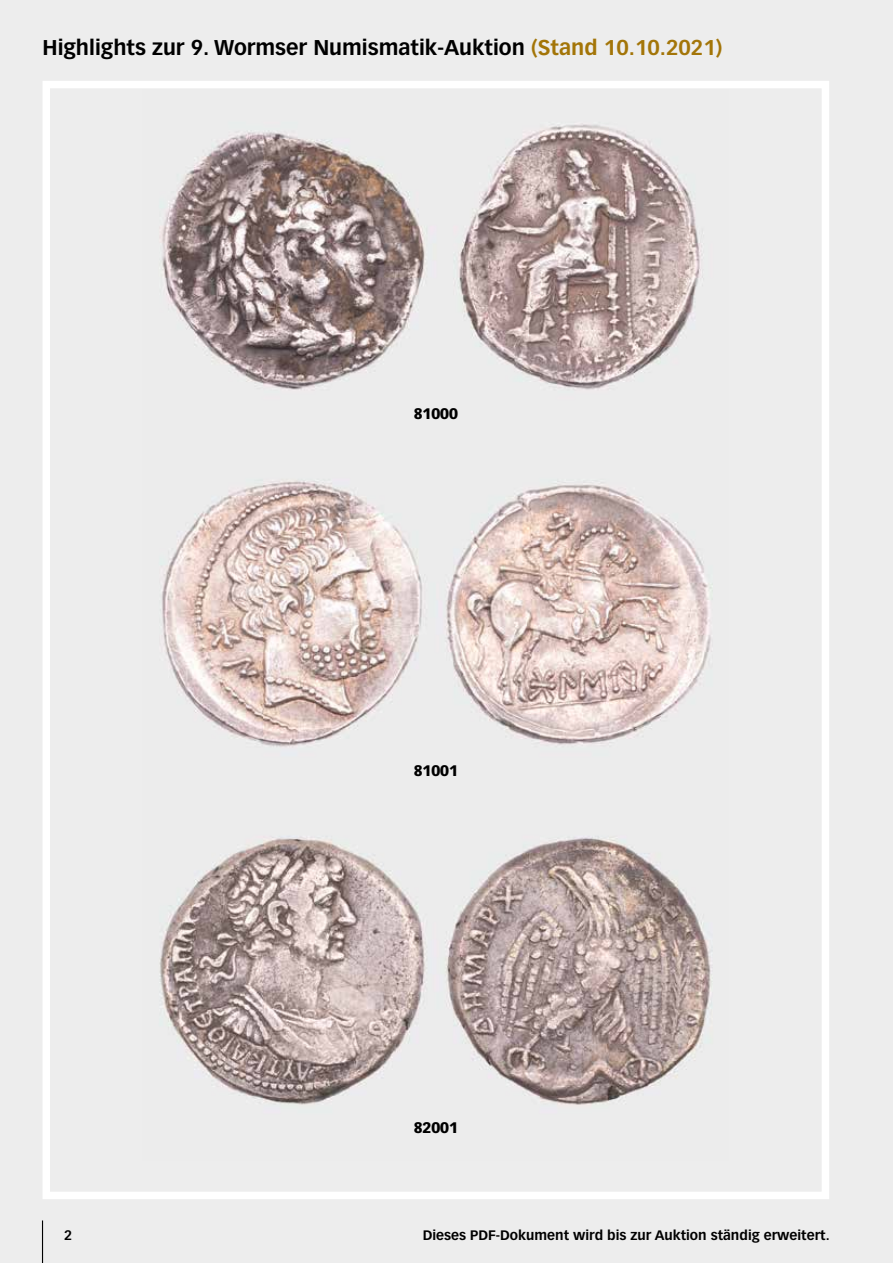
<style>
.page{position:relative;width:893px;height:1263px;background:#ededed}
.page>*{position:absolute;margin:0;border:0;box-sizing:border-box;transform-origin:0 0}
.t1{font:700 21px "Vectora LT Std";color:#000}
.t2{font:900 15px "Vectora LT Std";color:#000}
.t3{font:700 13.5px "Vectora LT Std";color:#000}
.s1{color:#a37508}
</style>
<div class="page">
<hr style="left:42px;top:1220px;width:1px;height:43px;background:#000">
<div style="left:43px;top:81px;width:786px;height:1118px;border:8px solid #fff"></div>
<img style="left:143px;top:89px;width:586px;height:1016px">
<p class="t1" style="left:43px;top:35px;width:681px">Highlights zur 9. Wormser Numismatik-Auktion <span class="s1">(Stand 10.10.2021)</span></p>
<p class="t2" style="left:414px;top:404px;width:46px">81000</p>
<p class="t2" style="left:414px;top:761px;width:46px">81001</p>
<p class="t2" style="left:414px;top:1118px;width:46px">82001</p>
<p class="t3" style="left:64px;top:1227px;width:9px">2</p>
<p class="t3" style="left:423px;top:1227px;width:408px">Dieses PDF-Dokument wird bis zur Auktion ständig erweitert.</p>
</div>
